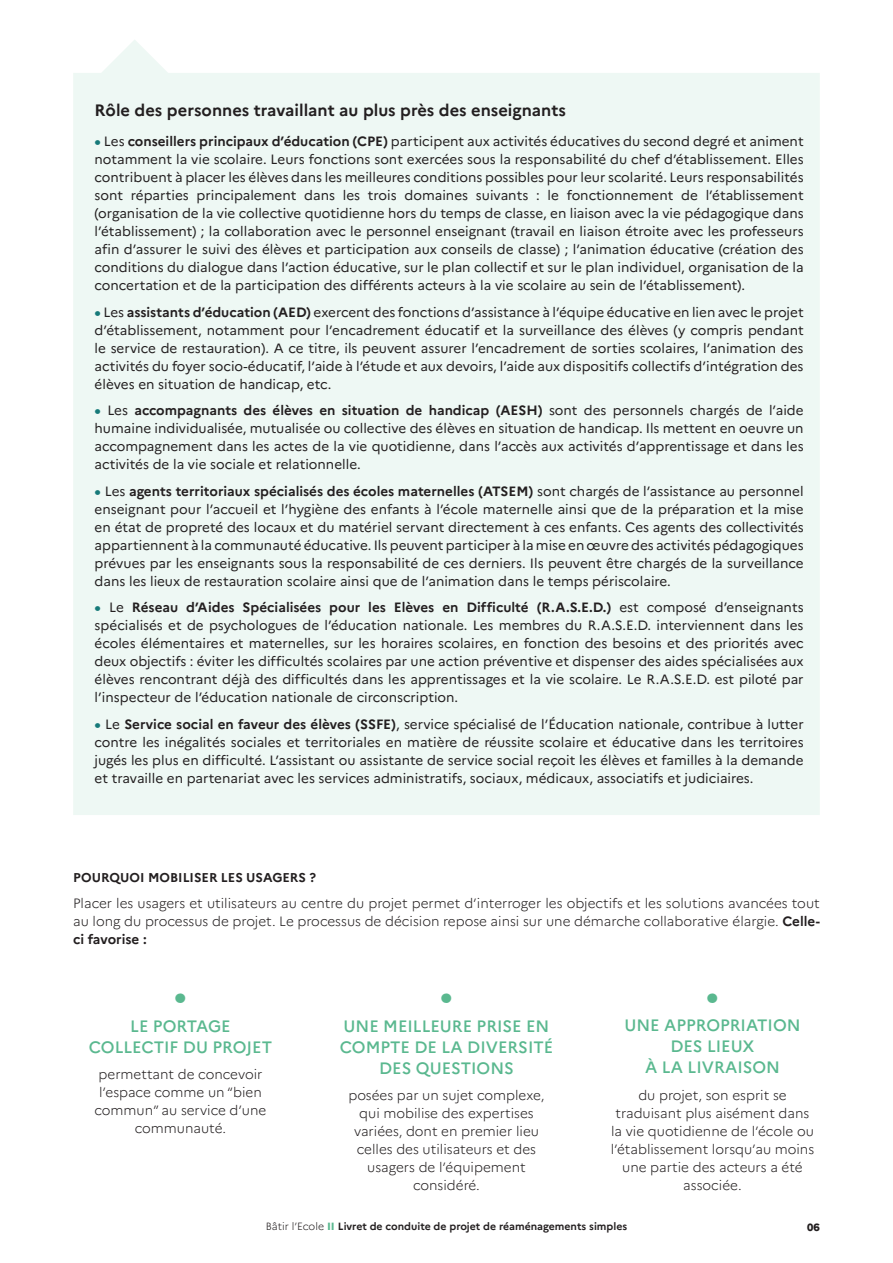
<style>
.page{position:relative;width:893px;height:1263px;background:#fff}
.page>*{position:absolute;margin:0;border:0;box-sizing:border-box;transform-origin:0 0}
.t1{font:300 45px "Marianne";color:#5ab88f}
.t2{font:500 16.5px/21px "Marianne";color:#5ab88f;text-align:center}
.t3{font:700 16.5px "Marianne";color:#231f20}
.t4{font:13.5px/18px "Marianne";color:#231f20;text-align:justify}
.t5{font:300 13.5px/18px "Marianne";color:#231f20;text-align:center}
.t6{font:700 12.75px "Marianne";color:#231f20}
.t7{font:700 10.5px "Marianne";color:#231f20}
.t8{font:800 10.5px "Marianne";color:#231f20}
.s1{font-weight:800;color:#167a79}
.s2{font-weight:700}
.s3{font-weight:300}
.s4{font-weight:800;color:#5ab88f}
</style>
<div class="page">
<div style="left:73px;top:40px;width:747px;height:775px;background:#eef8f4"></div>
<p class="t3" style="left:95px;top:101px;width:473px">Rôle des personnes travaillant au plus près des enseignants</p>
<p class="t4" style="left:95px;top:132px;width:711px"><span class="s1">•</span> Les <span class="s2">conseillers principaux d’éducation (CPE)</span> participent aux activités éducatives du second degré et animent notamment la vie scolaire. Leurs fonctions sont exercées sous la responsabilité du chef d’établissement. Elles contribuent à placer les élèves dans les meilleures conditions possibles pour leur scolarité. Leurs responsabilités sont réparties principalement dans les trois domaines suivants : le fonctionnement de l’établissement (organisation de la vie collective quotidienne hors du temps de classe, en liaison avec la vie pédagogique dans l’établissement) ; la collaboration avec le personnel enseignant (travail en liaison étroite avec les professeurs afin d’assurer le suivi des élèves et participation aux conseils de classe) ; l’animation éducative (création des conditions du dialogue dans l’action éducative, sur le plan collectif et sur le plan individuel, organisation de la concertation et de la participation des différents acteurs à la vie scolaire au sein de l’établissement).</p>
<p class="t4" style="left:95px;top:303px;width:711px"><span class="s1">•</span> Les <span class="s2">assistants d’éducation (AED)</span> exercent des fonctions d’assistance à l’équipe éducative en lien avec le projet d’établissement, notamment pour l’encadrement éducatif et la surveillance des élèves (y compris pendant le service de restauration). A ce titre, ils peuvent assurer l’encadrement de sorties scolaires, l’animation des activités du foyer socio-éducatif, l’aide à l’étude et aux devoirs, l’aide aux dispositifs collectifs d’intégration des élèves en situation de handicap, etc.</p>
<p class="t4" style="left:95px;top:401px;width:711px"><span class="s1">•</span> Les <span class="s2">accompagnants des élèves en situation de handicap (AESH)</span> sont des personnels chargés de l’aide humaine individualisée, mutualisée ou collective des élèves en situation de handicap. Ils mettent en oeuvre un accompagnement dans les actes de la vie quotidienne, dans l’accès aux activités d’apprentissage et dans les activités de la vie sociale et relationnelle.</p>
<p class="t4" style="left:95px;top:482px;width:711px"><span class="s1">•</span> Les <span class="s2">agents territoriaux spécialisés des écoles maternelles (ATSEM)</span> sont chargés de l’assistance au personnel enseignant pour l’accueil et l’hygiène des enfants à l’école maternelle ainsi que de la préparation et la mise en état de propreté des locaux et du matériel servant directement à ces enfants. Ces agents des collectivités appartiennent à la communauté éducative. Ils peuvent participer à la mise en œuvre des activités pédagogiques prévues par les enseignants sous la responsabilité de ces derniers. Ils peuvent être chargés de la surveillance dans les lieux de restauration scolaire ainsi que de l’animation dans le temps périscolaire.</p>
<p class="t4" style="left:95px;top:598px;width:711px"><span class="s1">•</span> Le <span class="s2">Réseau d’Aides Spécialisées pour les Elèves en Difficulté (R.A.S.E.D.)</span> est composé d’enseignants spécialisés et de psychologues de l’éducation nationale. Les membres du R.A.S.E.D. interviennent dans les écoles élémentaires et maternelles, sur les horaires scolaires, en fonction des besoins et des priorités avec deux objectifs : éviter les difficultés scolaires par une action préventive et dispenser des aides spécialisées aux élèves rencontrant déjà des difficultés dans les apprentissages et la vie scolaire. Le R.A.S.E.D. est piloté par l’inspecteur de l’éducation nationale de circonscription.</p>
<p class="t4" style="left:95px;top:715px;width:711px"><span class="s1">•</span> Le <span class="s2">Service social en faveur des élèves (SSFE)</span>, service spécialisé de l’Éducation nationale, contribue à lutter contre les inégalités sociales et territoriales en matière de réussite scolaire et éducative dans les territoires jugés les plus en difficulté. L’assistant ou assistante de service social reçoit les élèves et familles à la demande et travaille en partenariat avec les services administratifs, sociaux, médicaux, associatifs et judiciaires.</p>
<p class="t6" style="left:73px;top:869px;width:244px">POURQUOI MOBILISER LES USAGERS ?</p>
<p class="t5" style="left:73px;top:894px;width:748px;text-align:justify">Placer les usagers et utilisateurs au centre du projet permet d’interroger les objectifs et les solutions avancées tout au long du processus de projet. Le processus de décision repose ainsi sur une démarche collaborative élargie. <span class="s2">Celle&shy;ci favorise :</span></p>
<p class="t1" style="left:174px;top:970px;width:15px">•</p>
<p class="t2" style="left:89px;top:1015px;width:185px">LE PORTAGE<br>COLLECTIF DU PROJET</p>
<p class="t5" style="left:95px;top:1065px;width:173px">permettant de concevoir l’espace comme un “bien commun” au service d’une communauté.</p>
<p class="t1" style="left:440px;top:970px;width:15px">•</p>
<p class="t2" style="left:340px;top:1015px;width:215px">UNE MEILLEURE PRISE EN<br>COMPTE DE LA DIVERSITÉ<br>DES QUESTIONS</p>
<p class="t5" style="left:348px;top:1086px;width:198px">posées par un sujet complexe, qui mobilise des expertises variées, dont en premier lieu celles des utilisateurs et des usagers de l’équipement considéré.</p>
<p class="t1" style="left:706px;top:970px;width:15px">•</p>
<p class="t2" style="left:624px;top:1015px;width:178px">UNE APPROPRIATION<br>DES LIEUX<br>À LA LIVRAISON</p>
<p class="t5" style="left:611px;top:1086px;width:205px">du projet, son esprit se traduisant plus aisément dans la vie quotidienne de l’école ou l’établissement lorsqu’au moins une partie des acteurs a été associée.</p>
<p class="t7" style="left:266px;top:1220px;width:363px"><span class="s3">Bâtir l’Ecole</span> <span class="s4">II</span> Livret de conduite de projet de réaménagements simples</p>
<p class="t8" style="left:807px;top:1221px;width:14px">06</p>
</div>
